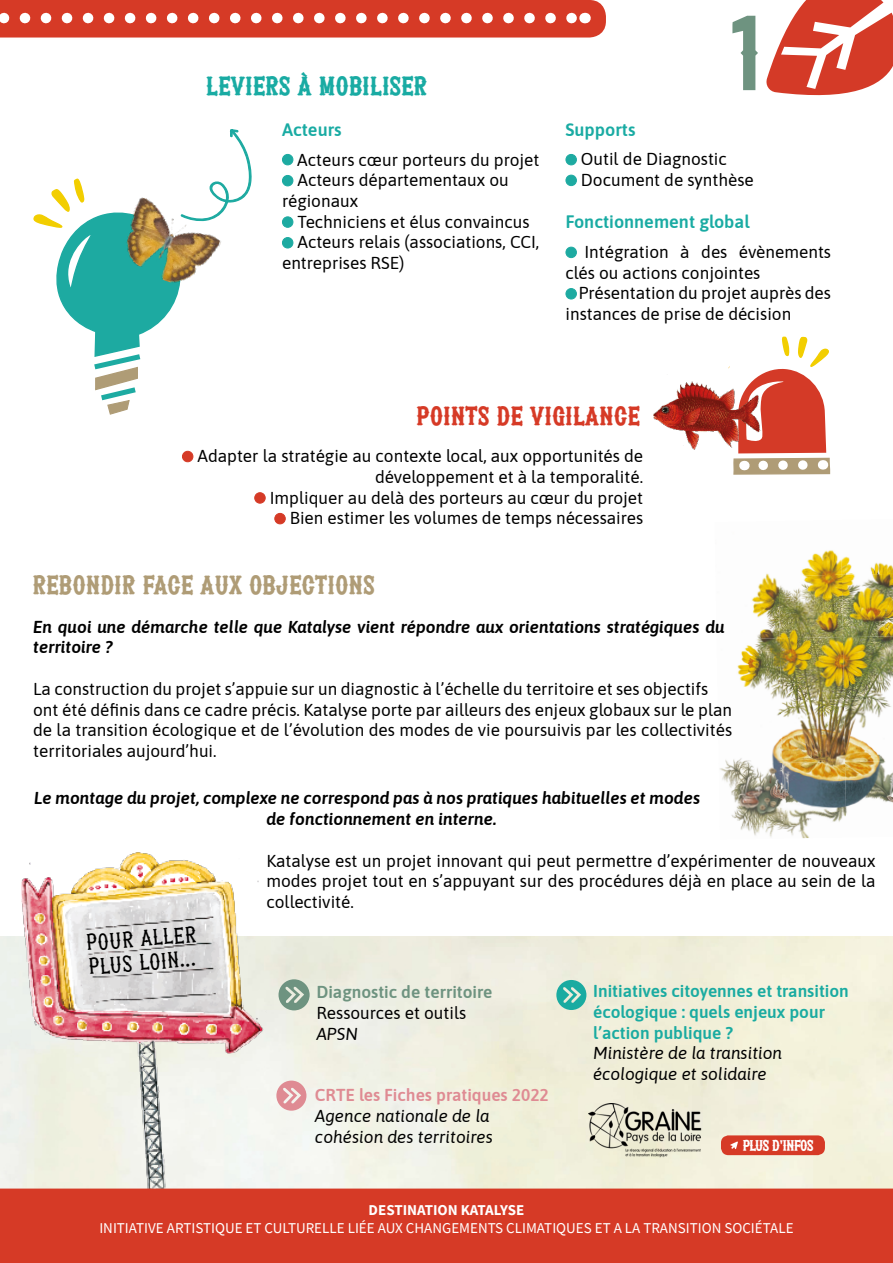
<style>
.page{position:relative;width:893px;height:1263px;background:#fff}
.page>*{position:absolute;margin:0;border:0;box-sizing:border-box;transform-origin:0 0}
.t1{font:900 21px "Patched PERSONALUSEONLY";letter-spacing:.03em;color:#af9c76}
.t2{font:900 21px "Patched PERSONALUSEONLY";letter-spacing:.03em;color:#d63a26}
.t3{font:900 21px "Patched PERSONALUSEONLY";letter-spacing:.03em;color:#19aba3}
.t4{font:600 18px "Asap";color:#19aba3}
.t5{font:500 18px "Patched PERSONALUSEONLY";color:#000}
.t6{font:17.25px/20.7px "Asap";color:#000}
.t7{font:italic 600 17.25px/20.7px "Asap";color:#000}
.t8{font:italic 17.25px/20.7px "Asap";color:#000}
.t9{font:600 17.25px/20.7px "Asap";color:#1aaba1}
.t10{font:600 17.25px "Asap";color:#df8b93}
.t11{font:600 17.25px "Asap";color:#6e9380}
.t12{font:15px "Source Sans Pro";color:#fff}
.t13{font:700 15px "Source Sans Pro";color:#fff}
.t14{font:900 12px "Patched PERSONALUSEONLY";letter-spacing:-.04em;color:#fff}
.s1{font-style:italic}
</style>
<div class="page">
<img style="left:766px;top:550px;width:75px;height:25px">
<img style="left:841px;top:556px;width:52px;height:80px">
<img style="left:752px;top:575px;width:91px;height:62px">
<img style="left:737px;top:637px;width:106px;height:62px">
<img style="left:843px;top:636px;width:50px;height:125px">
<img style="left:725px;top:699px;width:120px;height:63px">
<img style="left:720px;top:762px;width:125px;height:61px">
<img style="left:845px;top:761px;width:48px;height:56px">
<img style="left:740px;top:823px;width:69px;height:16px">
<img style="left:0;top:936px;width:893px;height:252px">
<svg style="left:0;top:0;width:606px;height:38px;background:#db5241"></svg>
<svg style="left:732px;top:16px;width:26px;height:74px"></svg>
<div style="left:734px;top:458px;width:96px;height:16px;background:#af9c76"></div>
<div style="left:733px;top:458px;width:97px;height:17px;border:1px solid #af9c76"></div>
<svg style="left:738px;top:336px;width:92px;height:139px"></svg>
<div style="left:282px;top:154px;width:11px;height:11px;background:#1daaa1;border-radius:50%"></div>
<div style="left:282px;top:154px;width:11px;height:11px;border:1px solid #1daaa1;border-radius:50%"></div>
<div style="left:282px;top:175px;width:11px;height:11px;background:#1daaa1;border-radius:50%"></div>
<div style="left:282px;top:175px;width:11px;height:11px;border:1px solid #1daaa1;border-radius:50%"></div>
<div style="left:282px;top:217px;width:11px;height:10px;background:#1daaa1;border-radius:50%"></div>
<div style="left:282px;top:216px;width:11px;height:12px;border:1px solid #1daaa1;border-radius:50%"></div>
<div style="left:282px;top:238px;width:11px;height:10px;background:#1daaa1;border-radius:50%"></div>
<div style="left:282px;top:237px;width:11px;height:11px;border:1px solid #1daaa1;border-radius:50%"></div>
<div style="left:566px;top:154px;width:10px;height:11px;background:#1daaa1;border-radius:50%"></div>
<div style="left:566px;top:154px;width:11px;height:11px;border:1px solid #1daaa1;border-radius:50%"></div>
<div style="left:566px;top:175px;width:10px;height:11px;background:#1daaa1;border-radius:50%"></div>
<div style="left:566px;top:175px;width:11px;height:11px;border:1px solid #1daaa1;border-radius:50%"></div>
<div style="left:566px;top:247px;width:10px;height:11px;background:#1daaa1;border-radius:50%"></div>
<div style="left:566px;top:247px;width:11px;height:11px;border:1px solid #1daaa1;border-radius:50%"></div>
<div style="left:566px;top:289px;width:10px;height:10px;background:#1daaa1;border-radius:50%"></div>
<div style="left:566px;top:288px;width:11px;height:11px;border:1px solid #1daaa1;border-radius:50%"></div>
<div style="left:182px;top:451px;width:11px;height:11px;background:#d53a26;border-radius:50%"></div>
<div style="left:182px;top:451px;width:11px;height:11px;border:1px solid #d53a26;border-radius:50%"></div>
<div style="left:255px;top:493px;width:10px;height:10px;background:#d53a26;border-radius:50%"></div>
<div style="left:254px;top:492px;width:12px;height:12px;border:1px solid #d53a26;border-radius:50%"></div>
<div style="left:275px;top:513px;width:10px;height:11px;background:#d53a26;border-radius:50%"></div>
<div style="left:274px;top:513px;width:12px;height:11px;border:1px solid #d53a26;border-radius:50%"></div>
<svg style="left:33px;top:129px;width:219px;height:286px"></svg>
<svg style="left:766px;top:0;width:127px;height:96px"></svg>
<img style="left:116px;top:196px;width:111px;height:98px">
<div style="left:721px;top:1135px;width:104px;height:20px;background:#d63a26;border-radius:8px"></div>
<svg style="left:730px;top:1141px;width:8px;height:8px"></svg>
<img style="left:589px;top:1104px;width:114px;height:59px">
<svg style="left:279px;top:979px;width:31px;height:31px"></svg>
<svg style="left:276px;top:1080px;width:30px;height:31px"></svg>
<svg style="left:556px;top:980px;width:30px;height:30px"></svg>
<img style="left:21px;top:852px;width:245px;height:336px">
<div style="left:0;top:1188px;width:893px;height:75px;background:#d63a26"></div>
<img style="left:626px;top:372px;width:164px;height:83px">
<p class="t3" style="left:206px;top:66px;width:222px">LEVIERS À MOBILISER</p>
<p class="t4" style="left:282px;top:117px;width:61px">Acteurs</p>
<p class="t6" style="left:297px;top:148px;width:244px">Acteurs cœur porteurs du projet</p>
<p class="t6" style="left:282px;top:169px;width:228px;text-indent:15px">Acteurs départementaux ou régionaux</p>
<p class="t6" style="left:297px;top:210px;width:234px">Techniciens et élus convaincus</p>
<p class="t6" style="left:282px;top:231px;width:259px;text-indent:15px">Acteurs relais (associations, CCI, entreprises RSE)</p>
<p class="t4" style="left:566px;top:117px;width:71px">Supports</p>
<p class="t6" style="left:581px;top:148px;width:147px">Outil de Diagnostic</p>
<p class="t6" style="left:581px;top:169px;width:174px">Document de synthèse</p>
<p class="t4" style="left:566px;top:209px;width:186px">Fonctionnement global</p>
<p class="t6" style="left:566px;top:241px;width:267px;text-indent:19px">Intégration à des évènements clés ou actions conjointes</p>
<p class="t6" style="left:566px;top:282px;width:267px;text-indent:13px">Présentation du projet auprès des instances de prise de décision</p>
<p class="t2" style="left:416px;top:397px;width:225px">POINTS DE VIGILANCE</p>
<p class="t6" style="left:197px;top:445px;width:447px;text-align:right">Adapter la stratégie au contexte local, aux opportunités de développement et à la temporalité.</p>
<p class="t6" style="left:270px;top:486px;width:375px">Impliquer au delà des porteurs au cœur du projet</p>
<p class="t6" style="left:290px;top:507px;width:355px">Bien estimer les volumes de temps nécessaires</p>
<p class="t1" style="left:33px;top:566px;width:343px">REBONDIR FACE AUX OBJECTIONS</p>
<p class="t7" style="left:33px;top:615px;width:693px">En quoi une démarche telle que Katalyse vient répondre aux orientations stratégiques du territoire ?</p>
<p class="t6" style="left:33px;top:677px;width:701px">La construction du projet s’appuie sur un diagnostic à l’échelle du territoire et ses objectifs ont été définis dans ce cadre précis. Katalyse porte par ailleurs des enjeux globaux sur le plan de la transition écologique et de l’évolution des modes de vie poursuivis par les collectivités territoriales aujourd’hui.</p>
<p class="t7" style="left:266px;top:787px;width:435px;text-indent:-232px">Le montage du projet, complexe ne correspond pas à nos pratiques habituelles et modes de fonctionnement en interne.</p>
<p class="t6" style="left:266px;top:849px;width:611px;text-align:justify">Katalyse est un projet innovant qui peut permettre d’expérimenter de nouveaux modes projet tout en s’appuyant sur des procédures déjà en place au sein de la collectivité.</p>
<p class="t5" style="left:86px;top:926px;width:111px;rotate:-4deg">Pour aller</p>
<p class="t5" style="left:87px;top:950px;width:109px;rotate:-4deg">plus loin...</p>
<p class="t11" style="left:316px;top:980px;width:178px">Diagnostic de territoire</p>
<p class="t6" style="left:316px;top:1001px;width:151px">Ressources et outils<br><span class="s1">APSN</span></p>
<p class="t10" style="left:315px;top:1083px;width:235px">CRTE les Fiches pratiques 2022</p>
<p class="t8" style="left:315px;top:1105px;width:179px">Agence nationale de la cohésion des territoires</p>
<p class="t9" style="left:593px;top:980px;width:257px">Initiatives citoyennes et transition écologique : quels enjeux pour l’action publique ?</p>
<p class="t8" style="left:593px;top:1042px;width:190px">Ministère de la transition écologique et solidaire</p>
<p class="t14" style="left:743px;top:1134px;width:72px">PLUS D’INFOS</p>
<p class="t13" style="left:369px;top:1199px;width:157px">DESTINATION KATALYSE</p>
<p class="t12" style="left:99px;top:1218px;width:696px">INITIATIVE ARTISTIQUE ET CULTURELLE LIÉE AUX CHANGEMENTS CLIMATIQUES ET A LA TRANSITION SOCIÉTALE</p>
</div>
